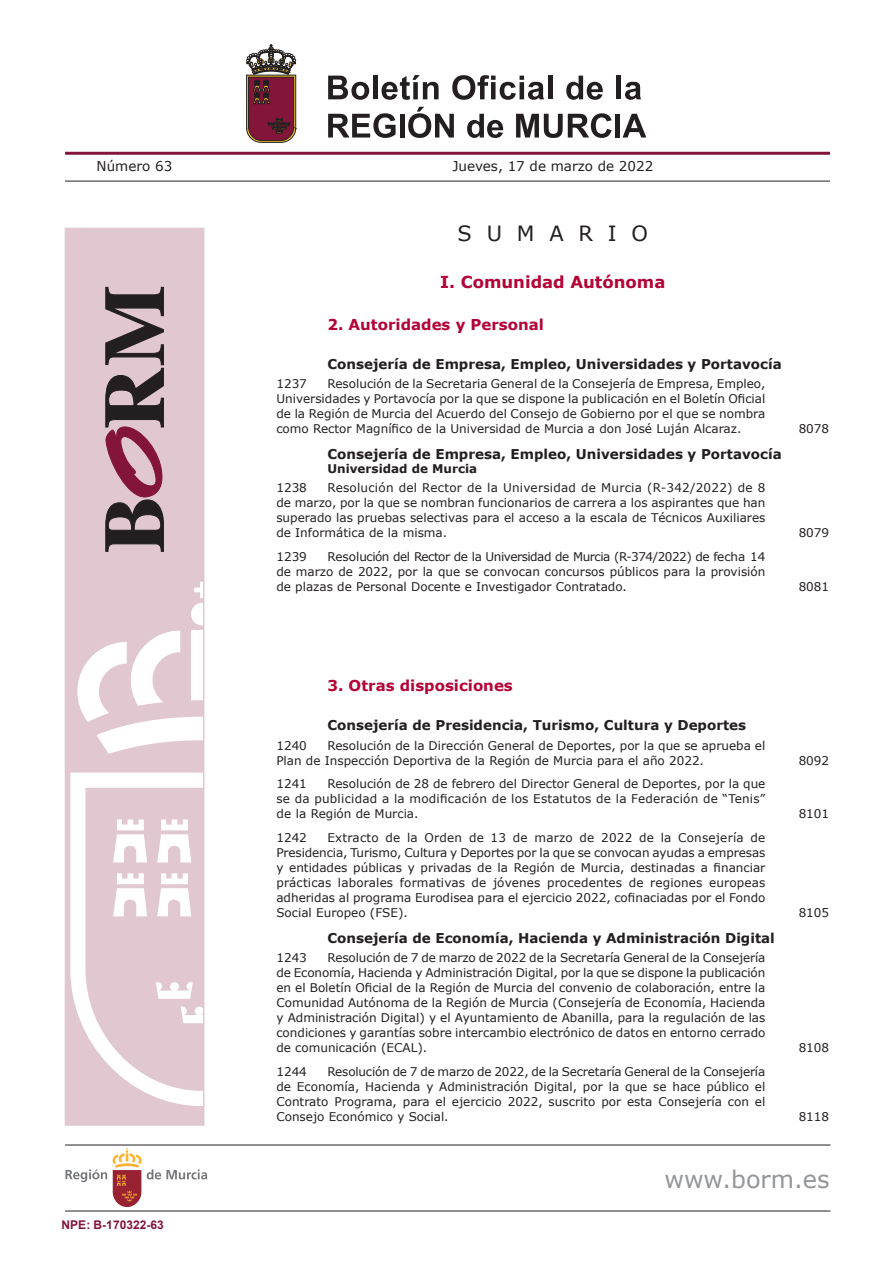
<style>
.page{position:relative;width:893px;height:1263px;background:#fff}
.page>*{position:absolute;margin:0;border:0;box-sizing:border-box;transform-origin:0 0}
.t1{font:24px "Verdana";color:#939598}
.t2{font:21px "Verdana";color:#231f20}
.t3{font:700 16.5px "Verdana";color:#b30437}
.t4{font:700 15px "Verdana";color:#b30437}
.t5{font:700 13.5px "Verdana";color:#231f20}
.t6{font:13.5px "Verdana";color:#231f20}
.t7{font:12px/15px "Verdana";color:#231f20;text-align:justify}
.t8{font:700 12px "Verdana";color:#231f20}
.t9{font:700 12px "Arial";color:#83143a}
</style>
<div class="page">
<hr style="left:65px;top:152px;width:765px;height:3px;background:#83143a">
<svg style="left:328px;top:113px;width:68px;height:25px"></svg>
<div style="left:400px;top:114px;width:5px;height:24px;background:#231f20"></div>
<svg style="left:408px;top:107px;width:46px;height:31px"></svg>
<svg style="left:467px;top:114px;width:36px;height:24px"></svg>
<svg style="left:516px;top:113px;width:96px;height:25px"></svg>
<hr style="left:616px;top:114px;width:4px;height:24px;background:#231f20">
<svg style="left:622px;top:114px;width:24px;height:24px"></svg>
<svg style="left:328px;top:76px;width:41px;height:24px"></svg>
<div style="left:373px;top:76px;width:5px;height:23px;background:#231f20"></div>
<svg style="left:382px;top:75px;width:57px;height:25px"></svg>
<svg style="left:452px;top:75px;width:92px;height:25px"></svg>
<div style="left:548px;top:76px;width:5px;height:23px;background:#231f20"></div>
<svg style="left:566px;top:76px;width:37px;height:24px"></svg>
<hr style="left:617px;top:76px;width:4px;height:23px;background:#231f20">
<svg style="left:625px;top:82px;width:16px;height:18px"></svg>
<hr style="left:65px;top:181px;width:765px;height:1px;background:#231f20">
<div style="left:65px;top:228px;width:139px;height:897px;background:#e1c7d0"></div>
<svg style="left:70px;top:772px;width:131px;height:334px"></svg>
<svg style="left:156px;top:958px;width:45px;height:90px"></svg>
<svg style="left:113px;top:819px;width:78px;height:97px"></svg>
<svg style="left:77px;top:582px;width:124px;height:172px"></svg>
<svg style="left:105px;top:287px;width:59px;height:265px"></svg>
<svg style="left:246px;top:45px;width:50px;height:98px;background:#824b53"></svg>
<hr style="left:65px;top:1144px;width:765px;height:1px;background:#231f20">
<svg style="left:113px;top:1148px;width:94px;height:59px"></svg>
<svg style="left:65px;top:1169px;width:42px;height:13px"></svg>
<hr style="left:65px;top:1210px;width:765px;height:1px;background:#231f20">
<p class="t6" style="left:97px;top:157px;width:77px">Número 63</p>
<p class="t6" style="left:452px;top:157px;width:202px">Jueves, 17 de marzo de 2022</p>
<h2 class="t2" style="left:458px;top:219px;width:192px">S U M A R I O</h2>
<h3 class="t3" style="left:440px;top:270px;width:227px">I. Comunidad Autónoma</h3>
<p class="t4" style="left:327px;top:314px;width:218px">2. Autoridades y Personal</p>
<p class="t5" style="left:327px;top:354px;width:456px">Consejería de Empresa, Empleo, Universidades y Portavocía</p>
<p class="t7" style="left:276px;top:376px;width:490px;text-indent:51px">Resolución de la Secretaria General de la Consejería de Empresa, Empleo, Universidades y Portavocía por la que se dispone la publicación en el Boletín Oficial de la Región de Murcia del Acuerdo del Consejo de Gobierno por el que se nombra como Rector Magnífico de la Universidad de Murcia a don José Luján Alcaraz.</p>
<p class="t7" style="left:276px;top:376px;width:32px">1237</p>
<p class="t5" style="left:327px;top:445px;width:456px">Consejería de Empresa, Empleo, Universidades y Portavocía</p>
<p class="t8" style="left:327px;top:460px;width:151px">Universidad de Murcia</p>
<p class="t7" style="left:276px;top:480px;width:491px;text-indent:51px">Resolución del Rector de la Universidad de Murcia (R-342/2022) de 8 de marzo, por la que se nombran funcionarios de carrera a los aspirantes que han superado las pruebas selectivas para el acceso a la escala de Técnicos Auxiliares de Informática de la misma.</p>
<p class="t7" style="left:276px;top:480px;width:32px">1238</p>
<p class="t7" style="left:276px;top:548px;width:490px;text-indent:51px">Resolución del Rector de la Universidad de Murcia (R-374/2022) de fecha 14 de marzo de 2022, por la que se convocan concursos públicos para la provisión de plazas de Personal Docente e Investigador Contratado.</p>
<p class="t7" style="left:276px;top:548px;width:32px">1239</p>
<p class="t7" style="left:799px;top:421px;width:32px">8078</p>
<p class="t7" style="left:799px;top:525px;width:32px">8079</p>
<p class="t7" style="left:799px;top:578px;width:32px">8081</p>
<p class="t4" style="left:327px;top:675px;width:187px">3. Otras disposiciones</p>
<p class="t5" style="left:327px;top:716px;width:420px">Consejería de Presidencia, Turismo, Cultura y Deportes</p>
<p class="t7" style="left:276px;top:738px;width:490px;text-indent:51px">Resolución de la Dirección General de Deportes, por la que se aprueba el<br>Plan de Inspección Deportiva de la Región de Murcia para el año 2022.</p>
<p class="t7" style="left:276px;top:738px;width:32px">1240</p>
<p class="t7" style="left:276px;top:776px;width:491px;text-indent:51px">Resolución de 28 de febrero del Director General de Deportes, por la que se da publicidad a la modificación de los Estatutos de la Federación de “Tenis” de la Región de Murcia.</p>
<p class="t7" style="left:276px;top:776px;width:32px">1241</p>
<p class="t7" style="left:276px;top:830px;width:490px;text-indent:51px">Extracto de la Orden de 13 de marzo de 2022 de la Consejería de Presidencia, Turismo, Cultura y Deportes por la que se convocan ayudas a empresas y entidades públicas y privadas de la Región de Murcia, destinadas a financiar prácticas laborales formativas de jóvenes procedentes de regiones europeas adheridas al programa Eurodisea para el ejercicio 2022, cofinaciadas por el Fondo Social Europeo (FSE).</p>
<p class="t7" style="left:276px;top:830px;width:32px">1242</p>
<p class="t5" style="left:327px;top:928px;width:449px">Consejería de Economía, Hacienda y Administración Digital</p>
<p class="t7" style="left:276px;top:950px;width:491px;text-indent:51px">Resolución de 7 de marzo de 2022 de la Secretaría General de la Consejería de Economía, Hacienda y Administración Digital, por la que se dispone la publicación en el Boletín Oficial de la Región de Murcia del convenio de colaboración, entre la Comunidad Autónoma de la Región de Murcia (Consejería de Economía, Hacienda y Administración Digital) y el Ayuntamiento de Abanilla, para la regulación de las condiciones y garantías sobre intercambio electrónico de datos en entorno cerrado de comunicación (ECAL).</p>
<p class="t7" style="left:276px;top:950px;width:32px">1243</p>
<p class="t7" style="left:276px;top:1064px;width:490px;text-indent:51px">Resolución de 7 de marzo de 2022, de la Secretaría General de la Consejería de Economía, Hacienda y Administración Digital, por la que se hace público el Contrato Programa, para el ejercicio 2022, suscrito por esta Consejería con el Consejo Económico y Social.</p>
<p class="t7" style="left:276px;top:1064px;width:32px">1244</p>
<p class="t7" style="left:799px;top:753px;width:32px">8092</p>
<p class="t7" style="left:799px;top:806px;width:32px">8101</p>
<p class="t7" style="left:799px;top:905px;width:32px">8105</p>
<p class="t7" style="left:799px;top:1040px;width:32px">8108</p>
<p class="t7" style="left:799px;top:1109px;width:32px">8118</p>
<p class="t9" style="left:62px;top:1216px;width:104px">NPE: B-170322-63</p>
<h1 class="t1" style="left:664px;top:1164px;width:167px">www.borm.es</h1>
</div>
